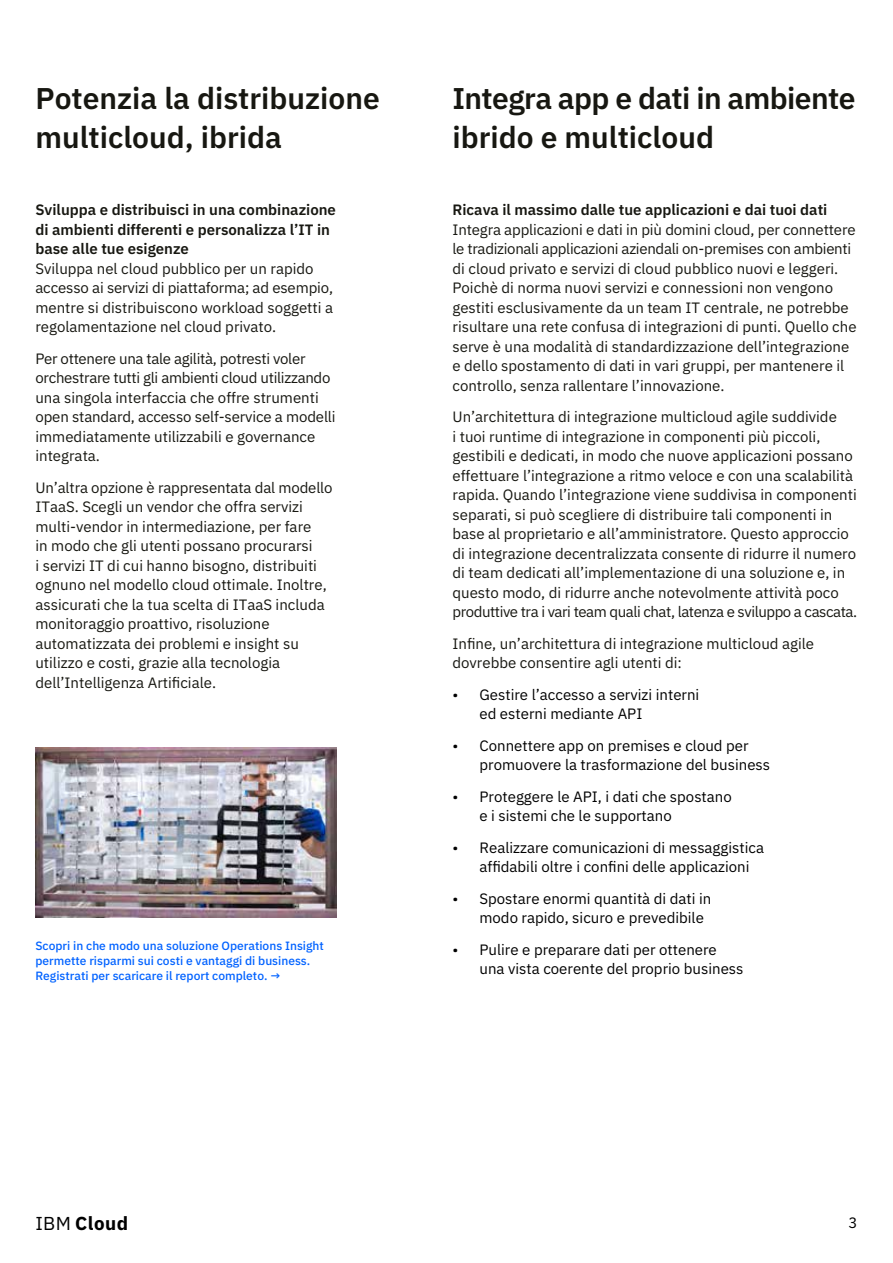
<style>
.page{position:relative;width:893px;height:1263px;background:#fff}
.page>*{position:absolute;margin:0;border:0;box-sizing:border-box;transform-origin:0 0}
.t1{font:600 30px/39px "IBM Plex Sans";letter-spacing:-.02em;color:#171711}
.t2{font:600 30px/39px "IBM Plex Sans";color:#171711}
.t3{font:700 18.75px "IBM Plex Sans";letter-spacing:.025em;color:#000}
.t4{font:15px/19.5px "IBM Plex Sans";color:#171711}
.t5{font:15px/19.5px "IBM Plex Sans";color:#000}
.t6{font:600 15px/19.5px "IBM Plex Sans";color:#171711}
.t7{font:500 12px/15px "IBM Plex Sans";color:#0062ff}
.s1{font-weight:400}
</style>
<div class="page">
<img style="left:35px;top:748px;width:301px;height:169px">
<h1 class="t2" style="left:35px;top:76px;width:346px">Potenzia la distribuzione multicloud, ibrida</h1>
<h1 class="t1" style="left:452px;top:76px;width:404px">Integra app e dati in ambiente ibrido e multicloud</h1>
<p class="t6" style="left:35px;top:199px;width:302px">Sviluppa e distribuisci in una combinazione di ambienti differenti e personalizza l’IT in base alle tue esigenze</p>
<p class="t4" style="left:35px;top:258px;width:299px">Sviluppa nel cloud pubblico per un rapido accesso ai servizi di piattaforma; ad esempio, mentre si distribuiscono workload soggetti a regolamentazione nel cloud privato.</p>
<p class="t4" style="left:35px;top:348px;width:302px">Per ottenere una tale agilità, potresti voler orchestrare tutti gli ambienti cloud utilizzando una singola interfaccia che offre strumenti open standard, accesso self-service a modelli immediatamente utilizzabili e governance integrata.</p>
<p class="t4" style="left:35px;top:477px;width:299px">Un’altra opzione è rappresentata dal modello ITaaS. Scegli un vendor che offra servizi multi-vendor in intermediazione, per fare<br>in modo che gli utenti possano procurarsi<br>i servizi IT di cui hanno bisogno, distribuiti ognuno nel modello cloud ottimale. Inoltre, assicurati che la tua scelta di ITaaS includa monitoraggio proattivo, risoluzione automatizzata dei problemi e insight su utilizzo e costi, grazie alla tecnologia dell’Intelligenza Artificiale.</p>
<p class="t7" style="left:35px;top:938px;width:290px">Scopri in che modo una soluzione Operations Insight permette risparmi sui costi e vantaggi di business.<br>Registrati per scaricare il report completo. →</p>
<p class="t6" style="left:452px;top:199px;width:376px">Ricava il massimo dalle tue applicazioni e dai tuoi dati</p>
<p class="t4" style="left:452px;top:219px;width:406px">Integra applicazioni e dati in più domini cloud, per connettere le tradizionali applicazioni aziendali on-premises con ambienti di cloud privato e servizi di cloud pubblico nuovi e leggeri.<br>Poichè di norma nuovi servizi e connessioni non vengono gestiti esclusivamente da un team IT centrale, ne potrebbe risultare una rete confusa di integrazioni di punti. Quello che serve è una modalità di standardizzazione dell’integrazione e dello spostamento di dati in vari gruppi, per mantenere il controllo, senza rallentare l’innovazione.</p>
<p class="t4" style="left:452px;top:406px;width:406px">Un’architettura di integrazione multicloud agile suddivide<br>i tuoi runtime di integrazione in componenti più piccoli, gestibili e dedicati, in modo che nuove applicazioni possano effettuare l’integrazione a ritmo veloce e con una scalabilità rapida. Quando l’integrazione viene suddivisa in componenti separati, si può scegliere di distribuire tali componenti in base al proprietario e all’amministratore. Questo approccio di integrazione decentralizzata consente di ridurre il numero di team dedicati all’implementazione di una soluzione e, in questo modo, di ridurre anche notevolmente attività poco produttive tra i vari team quali chat, latenza e sviluppo a cascata.</p>
<p class="t4" style="left:452px;top:633px;width:363px">Infine, un’architettura di integrazione multicloud agile dovrebbe consentire agli utenti di:</p>
<p class="t5" style="left:479px;top:684px;width:221px;text-indent:-27px">• Gestire l’accesso a servizi interni ed esterni mediante API</p>
<p class="t5" style="left:479px;top:735px;width:292px;text-indent:-27px">• Connettere app on premises e cloud per promuovere la trasformazione del business</p>
<p class="t5" style="left:479px;top:786px;width:254px;text-indent:-27px">• Proteggere le API, i dati che spostano e i sistemi che le supportano</p>
<p class="t5" style="left:479px;top:837px;width:286px;text-indent:-27px">• Realizzare comunicazioni di messaggistica affidabili oltre i confini delle applicazioni</p>
<p class="t5" style="left:479px;top:888px;width:233px;text-indent:-27px">• Spostare enormi quantità di dati in modo rapido, sicuro e prevedibile</p>
<p class="t5" style="left:479px;top:939px;width:266px;text-indent:-27px">• Pulire e preparare dati per ottenere una vista coerente del proprio business</p>
<p class="t3" style="left:35px;top:1208px;width:94px"><span class="s1">IBM</span> Cloud</p>
<p class="t5" style="left:848px;top:1212px;width:10px">3</p>
</div>
